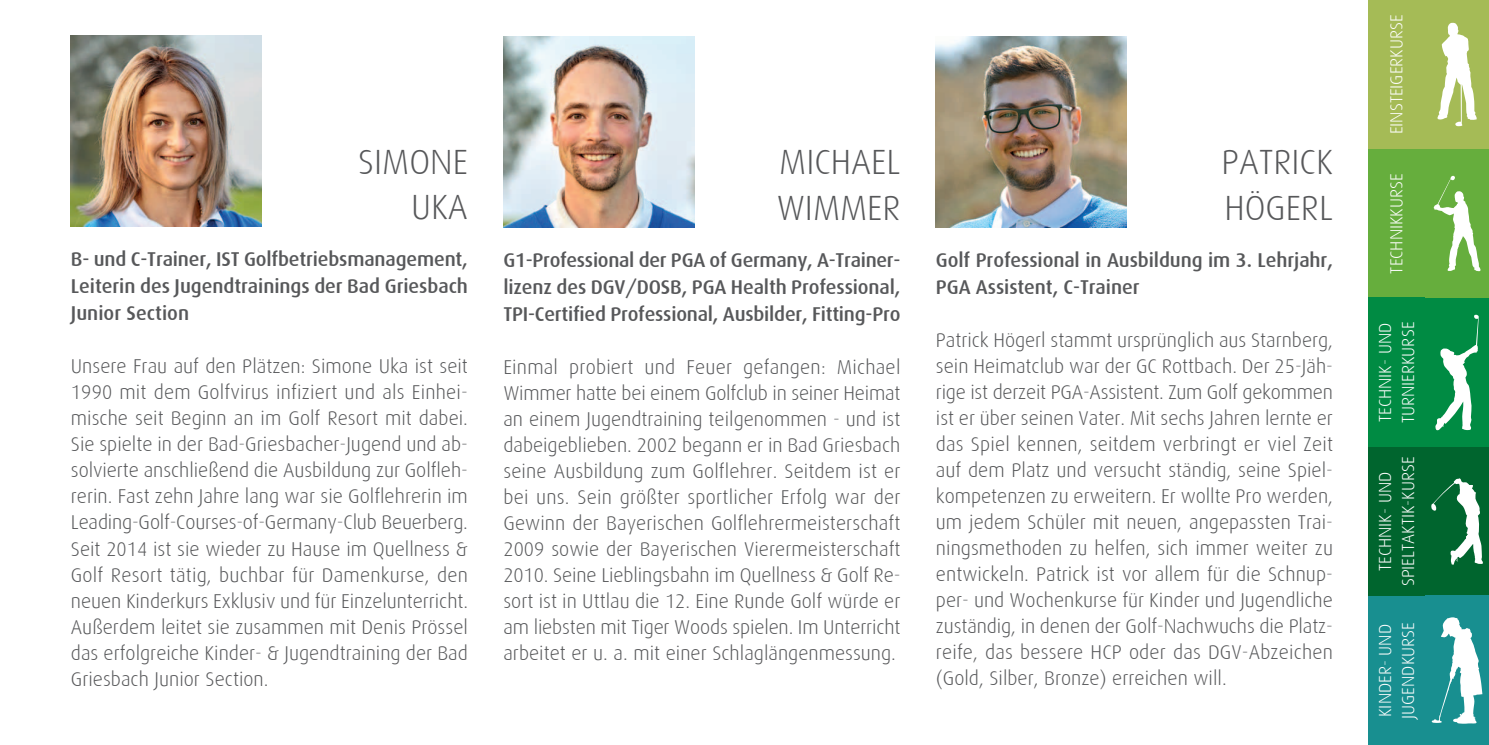
<style>
.page{position:relative;width:1489px;height:745px;background:#fff}
.page>*{position:absolute;margin:0;border:0;box-sizing:border-box;transform-origin:0 0}
.t1{font:300 35px/45.5px "Dax";color:#57585a}
.t2{font:300 20px/26px "Dax";color:#57585a;text-align:justify}
.t3{font:500 20px/27px "Dax";letter-spacing:-.005em;color:#57585a;text-align:justify}
.t4{font:300 17.5px/22.8px "Dax";color:#fff}
</style>
<div class="page">
<img style="left:503px;top:36px;width:191px;height:191px">
<img style="left:935px;top:36px;width:191px;height:191px">
<img style="left:71px;top:35px;width:191px;height:191px">
<div style="left:1368px;top:0;width:120px;height:149px;background:#a5bb56"></div>
<svg style="left:1437px;top:23px;width:39px;height:103px"></svg>
<div style="left:1368px;top:298px;width:120px;height:148px;background:#008b43"></div>
<svg style="left:1435px;top:314px;width:43px;height:116px"></svg>
<div style="left:1368px;top:149px;width:120px;height:149px;background:#66ae3d"></div>
<svg style="left:1433px;top:176px;width:47px;height:95px"></svg>
<div style="left:1368px;top:446px;width:120px;height:149px;background:#00652e"></div>
<svg style="left:1431px;top:478px;width:51px;height:86px"></svg>
<div style="left:1368px;top:595px;width:120px;height:149px;background:#188f90"></div>
<svg style="left:1431px;top:617px;width:51px;height:106px"></svg>
<h1 class="t1" style="left:358px;top:139px;width:111px;text-align:right">SIMONE<br>UKA</h1>
<p class="t3" style="left:71px;top:245px;width:398px">B- und C-Trainer, IST Golfbetriebsmanagement, Leiterin des Jugendtrainings der Bad Griesbach Junior Section</p>
<p class="t2" style="left:71px;top:353px;width:398px">Unsere Frau auf den Plätzen: Simone Uka ist seit 1990 mit dem Golfvirus infiziert und als Einhei&shy;mische seit Beginn an im Golf Resort mit dabei.<br>Sie spielte in der Bad-Griesbacher-Jugend und ab&shy;solvierte anschließend die Ausbildung zur Golfleh&shy;rerin. Fast zehn Jahre lang war sie Golflehrerin im Leading-Golf-Courses-of-Germany-Club Beuerberg.<br>Seit 2014 ist sie wieder zu Hause im Quellness &amp; Golf Resort tätig, buchbar für Damenkurse, den neuen Kinderkurs Exklusiv und für Einzelunterricht.<br>Außerdem leitet sie zusammen mit Denis Prössel das erfolgreiche Kinder- &amp; Jugendtraining der Bad Griesbach Junior Section.</p>
<h1 class="t1" style="left:776px;top:140px;width:125px">MICHAEL<br>WIMMER</h1>
<p class="t3" style="left:503px;top:246px;width:398px">G1-Professional der PGA of Germany, A-Trainer&shy;lizenz des DGV/DOSB, PGA Health Professional, TPI-Certified Professional, Ausbilder, Fitting-Pro</p>
<p class="t2" style="left:503px;top:354px;width:398px">Einmal probiert und Feuer gefangen: Michael Wimmer hatte bei einem Golfclub in seiner Heimat an einem Jugendtraining teilgenommen - und ist dabeigeblieben. 2002 begann er in Bad Griesbach seine Ausbildung zum Golflehrer. Seitdem ist er bei uns. Sein größter sportlicher Erfolg war der Gewinn der Bayerischen Golflehrermeisterschaft 2009 sowie der Bayerischen Vierermeisterschaft 2010. Seine Lieblingsbahn im Quellness &amp; Golf Re&shy;sort ist in Uttlau die 12. Eine Runde Golf würde er am liebsten mit Tiger Woods spielen. Im Unterricht arbeitet er u. a. mit einer Schlaglängenmessung.</p>
<h1 class="t1" style="left:1221px;top:140px;width:113px">PATRICK<br>HÖGERL</h1>
<p class="t3" style="left:935px;top:246px;width:398px">Golf Professional in Ausbildung im 3. Lehrjahr,<br>PGA Assistent, C-Trainer</p>
<p class="t2" style="left:935px;top:327px;width:398px">Patrick Högerl stammt ursprünglich aus Starnberg, sein Heimatclub war der GC Rottbach. Der 25-Jäh&shy;rige ist derzeit PGA-Assistent. Zum Golf gekommen ist er über seinen Vater. Mit sechs Jahren lernte er das Spiel kennen, seitdem verbringt er viel Zeit auf dem Platz und versucht ständig, seine Spiel&shy;kompetenzen zu erweitern. Er wollte Pro werden, um jedem Schüler mit neuen, angepassten Trai&shy;ningsmethoden zu helfen, sich immer weiter zu entwickeln. Patrick ist vor allem für die Schnup&shy;per- und Wochenkurse für Kinder und Jugendliche zuständig, in denen der Golf-Nachwuchs die Platz&shy;reife, das bessere HCP oder das DGV-Abzeichen (Gold, Silber, Bronze) erreichen will.</p>
<p class="t4" style="left:1385px;top:134px;width:121px;rotate:-90deg">EINSTEIGERKURSE</p>
<p class="t4" style="left:1385px;top:273px;width:101px;rotate:-90deg">TECHNIKKURSE</p>
<p class="t4" style="left:1373px;top:423px;width:103px;rotate:-90deg">TECHNIK- UND<br>TURNIERKURSE</p>
<p class="t4" style="left:1373px;top:586px;width:131px;text-align:center;rotate:-90deg">TECHNIK- UND<br>SPIELTAKTIK-KURSE</p>
<p class="t4" style="left:1373px;top:718px;width:98px;rotate:-90deg">KINDER- UND<br>JUGENDKURSE</p>
</div>
